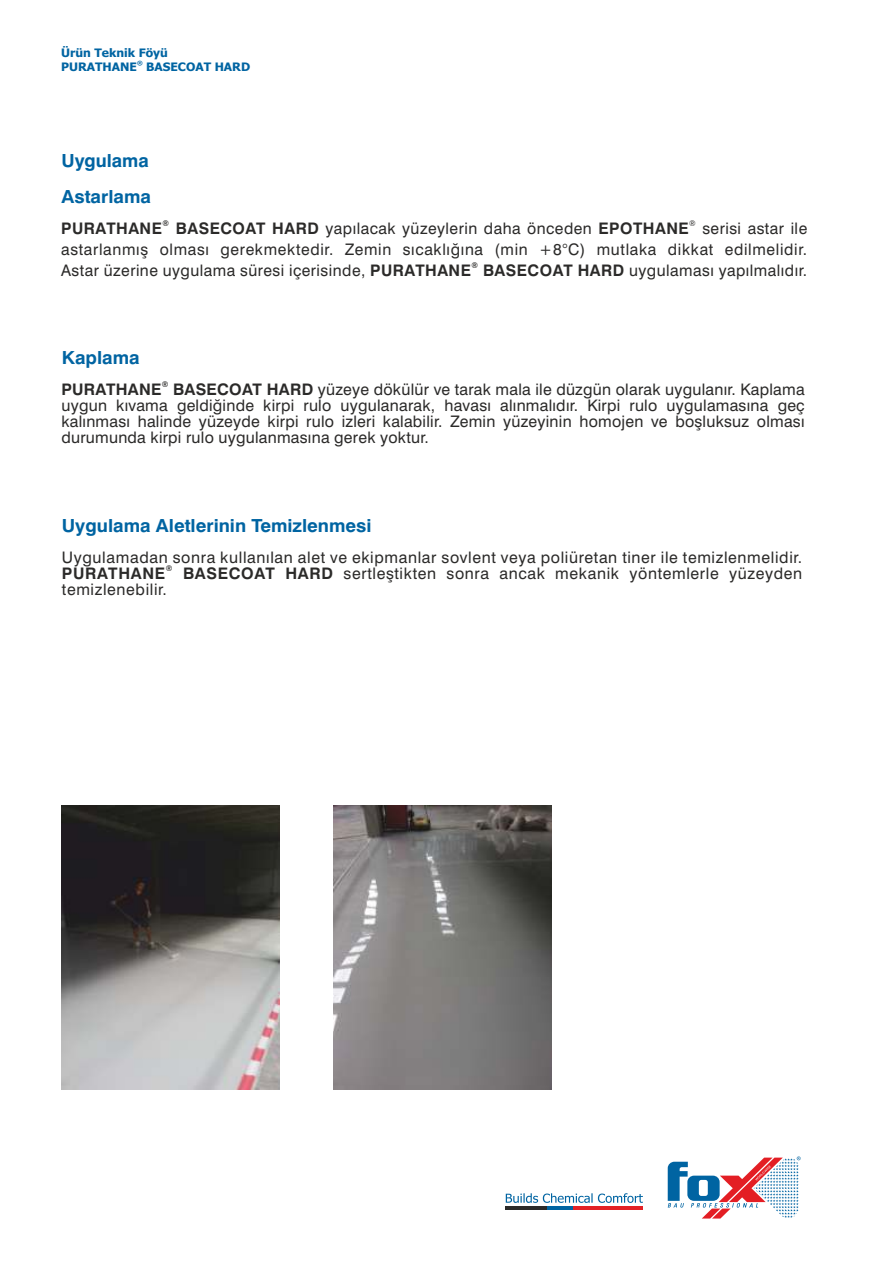
<style>
.page{position:relative;width:893px;height:1263px;background:#fff}
.page>*{position:absolute;margin:0;border:0;box-sizing:border-box;transform-origin:0 0}
.t1{font:700 18px "Swiss 721 BT";color:#0064a2;scale:1.04 1}
.t2{font:700 18px/35.7px "Swiss 721 BT";color:#0064a2}
.t3{font:15.9px/16.2px "Swiss 721 BT";letter-spacing:.04em;color:#2b2a29}
.t4{font:700 11.7px "Tahoma";color:#0064a2;scale:1.04 1}
.t5{font:700 7.95px "Swiss 721 BT";color:#2b2a29}
.t6{font:7.95px "Swiss 721 BT";color:#2b2a29}
.t7{font:700 5.85px "Tahoma";color:#0064a2;scale:1.04 1}
.s1{font-weight:700}
</style>
<div class="page">
<svg style="left:506px;top:1193px;width:137px;height:10px"></svg>
<hr style="left:506px;top:1206px;width:41px;height:4px;background:#2b2a29">
<hr style="left:547px;top:1206px;width:27px;height:4px;background:#0064a2">
<hr style="left:574px;top:1206px;width:69px;height:4px;background:#e32125">
<img style="left:61px;top:805px;width:219px;height:285px">
<img style="left:333px;top:805px;width:219px;height:285px">
<svg style="left:668px;top:1156px;width:133px;height:62px"></svg>
<p class="t4" style="left:61px;top:48px;width:104px">Ürün Teknik Föyü</p>
<p class="t7" style="left:137px;top:60px;width:7px">®</p>
<p class="t4" style="left:61px;top:62px;width:183px">PURATHANE BASECOAT HARD</p>
<p class="t2" style="left:61px;top:145px;width:91px">Uygulama<br>Astarlama</p>
<p class="t5" style="left:163px;top:220px;width:8px">®</p>
<p class="t6" style="left:689px;top:220px;width:8px">®</p>
<p class="t3" style="left:61px;top:219px;width:748px;line-height:21px"><span class="s1">PURATHANE BASECOAT HARD</span> yapılacak yüzeylerin daha önceden <span class="s1">EPOTHANE</span> serisi astar ile astarlanmış olması gerekmektedir. Zemin sıcaklığına (min +8°C) mutlaka dikkat edilmelidir.</p>
<p class="t5" style="left:471px;top:262px;width:8px">®</p>
<p class="t3" style="left:61px;top:263px;width:747px">Astar üzerine uygulama süresi içerisinde, <span class="s1">PURATHANE BASECOAT HARD</span> uygulaması yapılmalıdır.</p>
<p class="t1" style="left:62px;top:350px;width:76px">Kaplama</p>
<p class="t5" style="left:162px;top:381px;width:8px">®</p>
<p class="t3" style="left:61px;top:383px;width:745px;text-align:justify"><span class="s1">PURATHANE BASECOAT HARD</span> yüzeye dökülür ve tarak mala ile düzgün olarak uygulanır. Kaplama uygun kıvama geldiğinde kirpi rulo uygulanarak, havası alınmalıdır. Kirpi rulo uygulamasına geç kalınması halinde yüzeyde kirpi rulo izleri kalabilir. Zemin yüzeyinin homojen ve boşluksuz olması durumunda kirpi rulo uygulanmasına gerek yoktur.</p>
<p class="t1" style="left:62px;top:518px;width:299px">Uygulama Aletlerinin Temizlenmesi</p>
<p class="t3" style="left:62px;top:551px;width:742px">Uygulamadan sonra kullanılan alet ve ekipmanlar sovlent veya poliüretan tiner ile temizlenmelidir.</p>
<p class="t5" style="left:166px;top:565px;width:8px">®</p>
<p class="t3" style="left:62px;top:567px;width:742px"><span class="s1">PURATHANE BASECOAT HARD</span> sertleştikten sonra ancak mekanik yöntemlerle yüzeyden temizlenebilir.</p>
</div>
